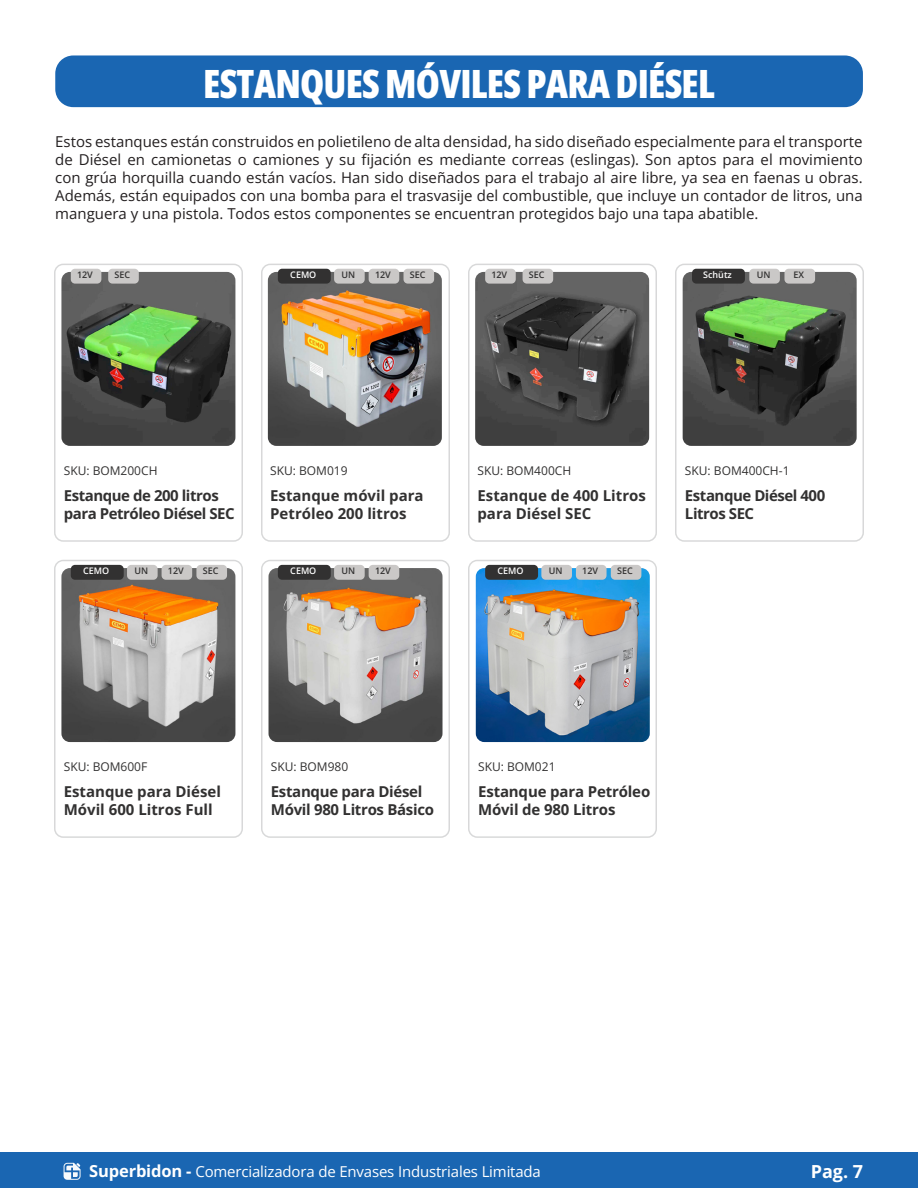
<style>
.page{position:relative;width:918px;height:1188px;background:#fff}
.page>*{position:absolute;margin:0;border:0;box-sizing:border-box;transform-origin:0 0}
.t1{font:800 39px "Open Sans Condensed";letter-spacing:-.02em;color:#fff}
.t2{font:700 18px "Open Sans";color:#fff}
.t3{font:15px/18px "Open Sans";color:#231f20;text-align:justify}
.t4{font:700 15px/18px "Open Sans";letter-spacing:-.01em;color:#323131}
.t5{font:700 15px/18px "Open Sans";letter-spacing:-.03em;color:#323131}
.t6{font:15px "Open Sans";letter-spacing:-.01em;color:#fff}
.t7{font:12px "Open Sans";color:#323131}
.t8{font:600 9px "Open Sans";color:#323131}
.t9{font:600 9px "Open Sans";color:#fff}
.s1{font-weight:700;font-size:16.5px}
</style>
<div class="page">
<div style="left:0;top:1153px;width:918px;height:35px;background:#1a66b2"></div>
<svg style="left:64px;top:1163px;width:16px;height:17px"></svg>
<div style="left:55px;top:55px;width:808px;height:52px;background:#1a66b2;border-radius:18px"></div>
<div style="left:54px;top:560px;width:189px;height:278px;border:2px solid #393d3f;border-radius:9px"></div>
<div style="left:261px;top:560px;width:189px;height:278px;border:2px solid #393d3f;border-radius:9px"></div>
<div style="left:468px;top:560px;width:189px;height:278px;border:2px solid #393d3f;border-radius:9px"></div>
<div style="left:54px;top:264px;width:189px;height:278px;border:2px solid #393d3f;border-radius:9px"></div>
<div style="left:261px;top:264px;width:189px;height:278px;border:2px solid #393d3f;border-radius:9px"></div>
<div style="left:468px;top:264px;width:189px;height:278px;border:2px solid #393d3f;border-radius:9px"></div>
<div style="left:675px;top:264px;width:189px;height:278px;border:2px solid #393d3f;border-radius:9px"></div>
<img style="left:61px;top:272px;width:174px;height:174px">
<img style="left:61px;top:568px;width:174px;height:174px">
<img style="left:269px;top:568px;width:174px;height:174px">
<img style="left:476px;top:568px;width:174px;height:174px">
<img style="left:268px;top:272px;width:174px;height:174px">
<img style="left:475px;top:272px;width:174px;height:174px">
<img style="left:683px;top:272px;width:174px;height:174px">
<div style="left:692px;top:269px;width:53px;height:15px;background:#323131;border-radius:4px"></div>
<div style="left:278px;top:269px;width:53px;height:15px;background:#323131;border-radius:4px"></div>
<div style="left:71px;top:565px;width:53px;height:15px;background:#323131;border-radius:4px"></div>
<div style="left:485px;top:565px;width:53px;height:15px;background:#323131;border-radius:4px"></div>
<div style="left:278px;top:565px;width:53px;height:15px;background:#323131;border-radius:4px"></div>
<div style="left:71px;top:269px;width:30px;height:15px;background:#cac8c7;border-radius:4px"></div>
<div style="left:485px;top:269px;width:31px;height:15px;background:#cac8c7;border-radius:4px"></div>
<div style="left:369px;top:269px;width:30px;height:15px;background:#cac8c7;border-radius:4px"></div>
<div style="left:162px;top:565px;width:30px;height:15px;background:#cac8c7;border-radius:4px"></div>
<div style="left:576px;top:565px;width:31px;height:15px;background:#cac8c7;border-radius:4px"></div>
<div style="left:369px;top:565px;width:30px;height:15px;background:#cac8c7;border-radius:4px"></div>
<div style="left:108px;top:269px;width:31px;height:15px;background:#cac8c7;border-radius:4px"></div>
<div style="left:523px;top:269px;width:30px;height:15px;background:#cac8c7;border-radius:4px"></div>
<div style="left:404px;top:269px;width:30px;height:15px;background:#cac8c7;border-radius:4px"></div>
<div style="left:196px;top:565px;width:31px;height:15px;background:#cac8c7;border-radius:4px"></div>
<div style="left:611px;top:565px;width:30px;height:15px;background:#cac8c7;border-radius:4px"></div>
<div style="left:749px;top:269px;width:31px;height:15px;background:#cac8c7;border-radius:4px"></div>
<div style="left:784px;top:269px;width:31px;height:15px;background:#cac8c7;border-radius:4px"></div>
<div style="left:334px;top:269px;width:31px;height:15px;background:#cac8c7;border-radius:4px"></div>
<div style="left:127px;top:565px;width:31px;height:15px;background:#cac8c7;border-radius:4px"></div>
<div style="left:541px;top:565px;width:31px;height:15px;background:#cac8c7;border-radius:4px"></div>
<div style="left:334px;top:565px;width:31px;height:15px;background:#cac8c7;border-radius:4px"></div>
<p class="t1" style="left:203px;top:54px;width:513px">ESTANQUES MÓVILES PARA DIÉSEL</p>
<p class="t3" style="left:55px;top:133px;width:809px">Estos estanques están construidos en polietileno de alta densidad, ha sido diseñado especialmente para el transporte de Diésel en camionetas o camiones y su fijación es mediante correas (eslingas). Son aptos para el movimiento con grúa horquilla cuando están vacíos. Han sido diseñados para el trabajo al aire libre, ya sea en faenas u obras.<br>Además, están equipados con una bomba para el trasvasije del combustible, que incluye un contador de litros, una manguera y una pistola. Todos estos componentes se encuentran protegidos bajo una tapa abatible.</p>
<p class="t9" style="left:290px;top:269px;width:28px">CEMO</p>
<p class="t9" style="left:703px;top:269px;width:30px">Schütz</p>
<p class="t8" style="left:77px;top:269px;width:17px">12V</p>
<p class="t8" style="left:375px;top:269px;width:17px">12V</p>
<p class="t8" style="left:492px;top:269px;width:17px">12V</p>
<p class="t8" style="left:115px;top:269px;width:17px">SEC</p>
<p class="t8" style="left:410px;top:269px;width:17px">SEC</p>
<p class="t8" style="left:529px;top:269px;width:17px">SEC</p>
<p class="t8" style="left:341px;top:269px;width:15px">UN</p>
<p class="t8" style="left:757px;top:269px;width:15px">UN</p>
<p class="t8" style="left:793px;top:269px;width:12px">EX</p>
<p class="t7" style="left:64px;top:462px;width:95px">SKU: BOM200CH</p>
<p class="t5" style="left:64px;top:486px;width:173px">Estanque de 200 litros para Petróleo Diésel SEC</p>
<p class="t7" style="left:270px;top:462px;width:79px">SKU: BOM019</p>
<p class="t7" style="left:477px;top:462px;width:95px">SKU: BOM400CH</p>
<p class="t7" style="left:685px;top:462px;width:106px">SKU: BOM400CH-1</p>
<p class="t4" style="left:270px;top:486px;width:155px">Estanque móvil para<br>Petróleo 200 litros</p>
<p class="t4" style="left:477px;top:486px;width:170px">Estanque de 400 Litros para Diésel SEC</p>
<p class="t5" style="left:685px;top:486px;width:142px">Estanque Diésel 400<br>Litros SEC</p>
<p class="t9" style="left:83px;top:565px;width:28px">CEMO</p>
<p class="t9" style="left:290px;top:565px;width:28px">CEMO</p>
<p class="t9" style="left:498px;top:565px;width:28px">CEMO</p>
<p class="t8" style="left:168px;top:565px;width:17px">12V</p>
<p class="t8" style="left:375px;top:565px;width:17px">12V</p>
<p class="t8" style="left:582px;top:565px;width:17px">12V</p>
<p class="t8" style="left:203px;top:565px;width:17px">SEC</p>
<p class="t8" style="left:617px;top:565px;width:17px">SEC</p>
<p class="t8" style="left:134px;top:565px;width:15px">UN</p>
<p class="t8" style="left:341px;top:565px;width:15px">UN</p>
<p class="t8" style="left:549px;top:565px;width:15px">UN</p>
<p class="t7" style="left:64px;top:759px;width:85px">SKU: BOM600F</p>
<p class="t7" style="left:271px;top:759px;width:79px">SKU: BOM980</p>
<p class="t7" style="left:478px;top:759px;width:79px">SKU: BOM021</p>
<p class="t4" style="left:64px;top:782px;width:159px">Estanque para Diésel<br>Móvil 600 Litros Full</p>
<p class="t4" style="left:271px;top:782px;width:165px">Estanque para Diésel<br>Móvil 980 Litros Básico</p>
<p class="t4" style="left:478px;top:782px;width:174px">Estanque para Petróleo<br>Móvil de 980 Litros</p>
<p class="t6" style="left:89px;top:1161px;width:453px"><span class="s1">Superbidon -</span> Comercializadora de Envases Industriales Limitada</p>
<p class="t2" style="left:811px;top:1159px;width:54px">Pag. 7</p>
</div>
